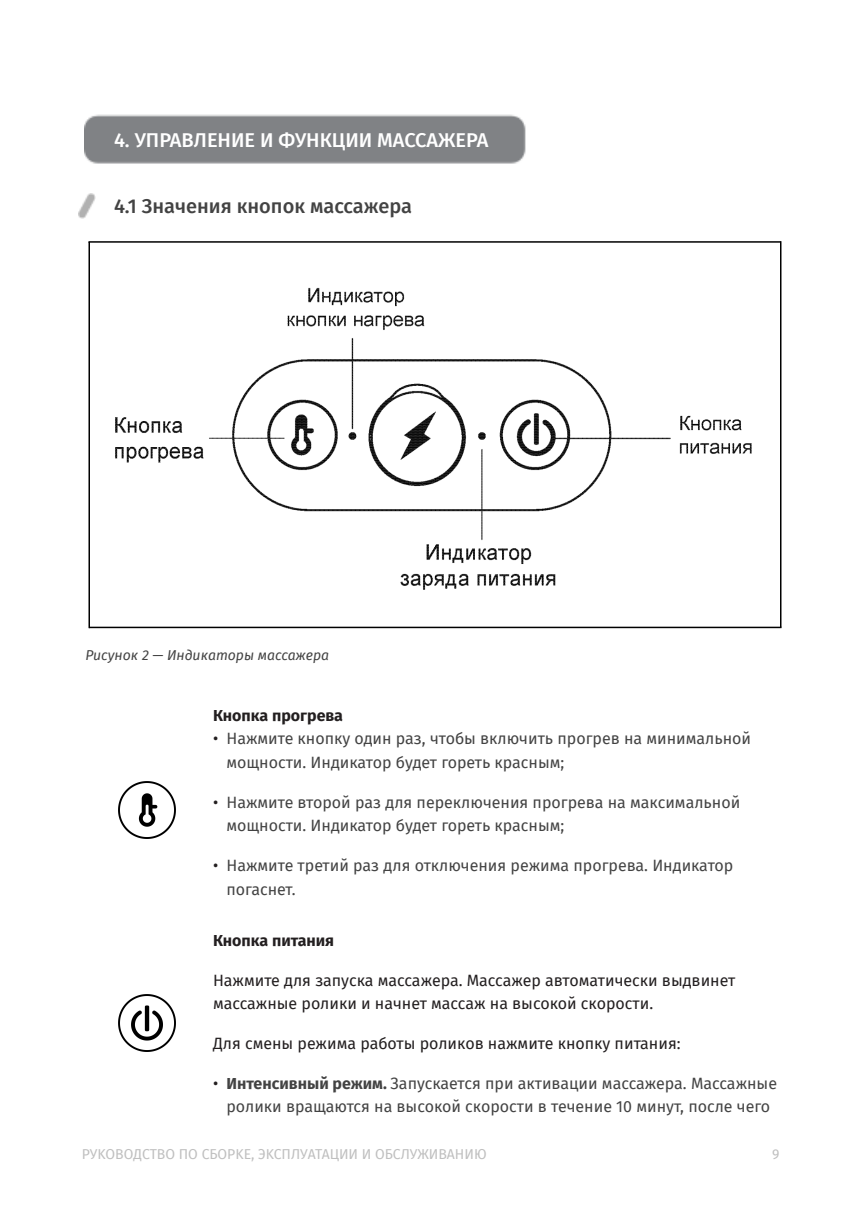
<style>
.page{position:relative;width:862px;height:1214px;background:#fff}
.page>*{position:absolute;margin:0;border:0;box-sizing:border-box;transform-origin:0 0}
.t1{font:500 20px "Fira Sans";color:#fff}
.t2{font:500 20px "Fira Sans";color:#434343}
.t3{font:16px/23.6px "Fira Sans";color:#434343}
.t4{font:16px/23.6px "Fira Sans";color:#231f20}
.t5{font:700 16px "Fira Sans";color:#231f20}
.t6{font:14px "Fira Sans";color:#bfbfbf}
.t7{font:italic 14px "Fira Sans";color:#434343}
.s1{color:#231f20}
.s2{font-weight:700}
</style>
<div class="page">
<img style="left:84px;top:114px;width:442px;height:50px">
<img style="left:115px;top:287px;width:637px;height:303px">
<hr style="left:88px;top:241px;width:693px;height:2px;background:#000">
<hr style="left:780px;top:241px;width:2px;height:386px;background:#000">
<hr style="left:89px;top:627px;width:693px;height:1px;background:#000">
<hr style="left:88px;top:242px;width:2px;height:386px;background:#000">
<img style="left:118px;top:781px;width:58px;height:57px">
<img style="left:118px;top:995px;width:58px;height:57px">
<img style="left:78px;top:193px;width:18px;height:26px">
<p class="t1" style="left:114px;top:128px;width:376px">4. УПРАВЛЕНИЕ И ФУНКЦИИ МАССАЖЕРА</p>
<p class="t2" style="left:114px;top:194px;width:300px">4.1 Значения кнопок массажера</p>
<p class="t7" style="left:86px;top:646px;width:245px">Рисунок 2 — Индикаторы массажера</p>
<p class="t5" style="left:213px;top:706px;width:132px">Кнопка прогрева</p>
<p class="t3" style="left:226px;top:727px;width:526px;text-indent:-14px"><span class="s1">•</span> Нажмите кнопку один раз, чтобы включить прогрев на минимальной мощности. Индикатор будет гореть красным;</p>
<p class="t3" style="left:226px;top:791px;width:515px;text-indent:-14px"><span class="s1">•</span> Нажмите второй раз для переключения прогрева на максимальной мощности. Индикатор будет гореть красным;</p>
<p class="t3" style="left:226px;top:854px;width:508px;text-indent:-14px"><span class="s1">•</span> Нажмите третий раз для отключения режима прогрева. Индикатор погаснет.</p>
<p class="t5" style="left:213px;top:931px;width:123px">Кнопка питания</p>
<p class="t4" style="left:213px;top:969px;width:524px">Нажмите для запуска массажера. Массажер автоматически выдвинет массажные ролики и начнет массаж на высокой скорости.</p>
<p class="t4" style="left:213px;top:1032px;width:469px">Для смены режима работы роликов нажмите кнопку питания:</p>
<p class="t3" style="left:213px;top:1071px;width:566px;text-align:center"><span class="s1">•</span> <span class="s2">Интенсивный режим.</span> Запускается при активации массажера. Массажные ролики вращаются на высокой скорости в течение 10 минут, после чего</p>
<p class="t6" style="left:82px;top:1145px;width:406px">PУKOBOДCTBO ПO CБOPKE, ЭKCПЛУATAЦИИ И OБCЛУЖИBAHИЮ</p>
<p class="t6" style="left:772px;top:1145px;width:9px">9</p>
</div>
